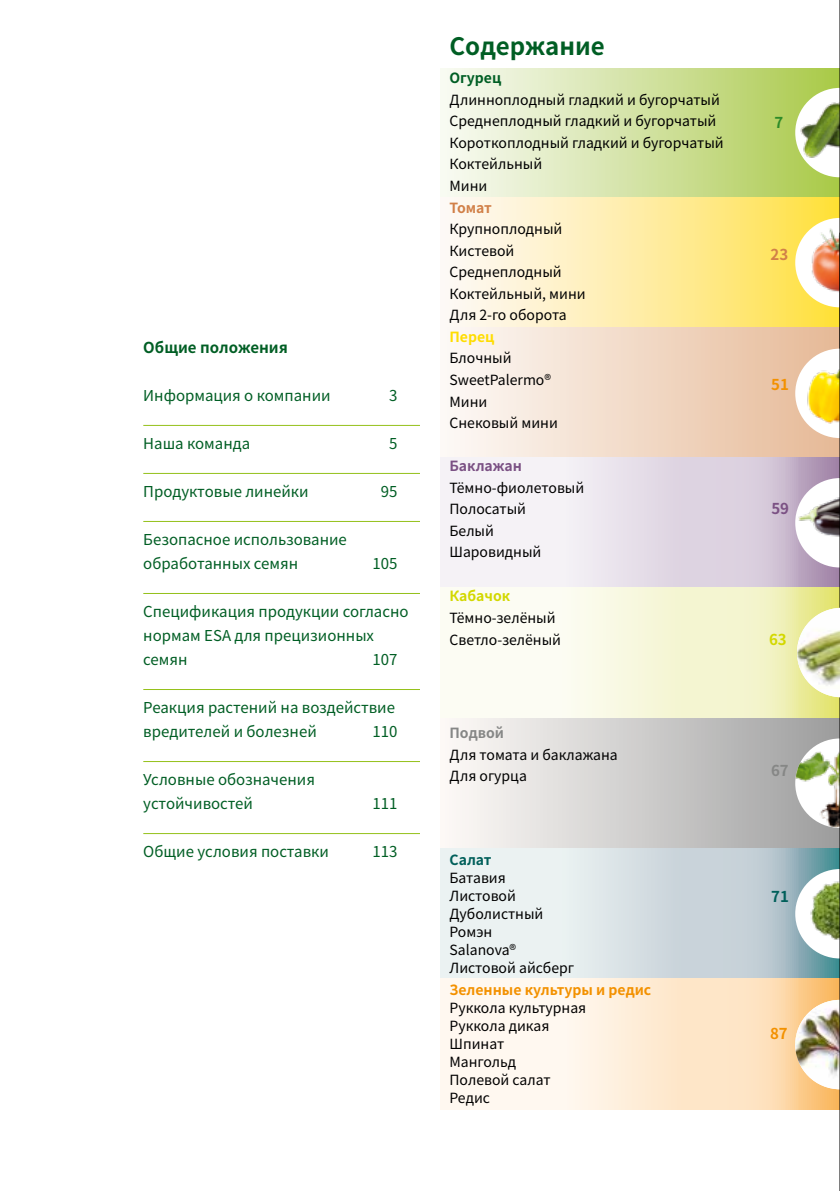
<style>
.page{position:relative;width:840px;height:1191px;background:#fff}
.page>*{position:absolute;margin:0;border:0;box-sizing:border-box;transform-origin:0 0}
.t1{font:700 24px "Source Han Sans TC";color:#005e24}
.t2{font:15px/24px "Source Han Sans TC";color:#005e24}
.t3{font:700 15px "Source Han Sans TC";color:#005e24}
.t4{font:700 15px "Source Han Sans TC";color:#f39100}
.t5{font:700 15px "Source Han Sans TC";color:#d18048}
.t6{font:700 15px "Source Han Sans TC";color:#7b5184}
.t7{font:700 15px "Source Han Sans TC";color:#d3d800}
.t8{font:700 15px "Source Han Sans TC";color:#868786}
.t9{font:700 15px "Source Han Sans TC";color:#005f5a}
.t10{font:700 15px "Source Han Sans TC";color:#2d8b28}
.t11{font:14px/21.6px "Source Han Sans TC";color:#000}
.t12{font:700 14px "Source Han Sans TC";color:#f39100}
.t13{font:700 14px "Source Han Sans TC";color:#7b5184}
.t14{font:700 14px "Source Han Sans TC";color:#d3d800}
.t15{font:700 14px "Source Han Sans TC";color:#005e24}
.t16{font:700 14px "Source Han Sans TC";color:#868786}
.t17{font:700 14px "Source Han Sans TC";letter-spacing:-.01em;color:#d18048}
.t18{font:700 14px "Source Han Sans TC";color:#fd0}
.t19{font:700 14px "Source Han Sans TC";color:#005f5a}
</style>
<div class="page">
<div style="left:440px;top:68px;width:399px;height:130px;background:linear-gradient(to right,#fafbf8,#aac94b)"></div>
<div style="left:440px;top:198px;width:399px;height:130px;background:linear-gradient(to right,#fef9ff,#ffe042)"></div>
<div style="left:440px;top:328px;width:399px;height:130px;background:linear-gradient(to right,#fdfaf7,#e6b996)"></div>
<svg style="left:440px;top:458px;width:399px;height:129px"></svg>
<div style="left:440px;top:718px;width:399px;height:130px;background:linear-gradient(to right,#fffbf9,#9d9e9f)"></div>
<svg style="left:440px;top:849px;width:399px;height:130px;background:#d3dee1"></svg>
<svg style="left:440px;top:979px;width:399px;height:130px"></svg>
<svg style="left:440px;top:587px;width:399px;height:130px"></svg>
<hr style="left:143px;top:425px;width:277px;height:1px;background:#94c11a">
<hr style="left:143px;top:473px;width:277px;height:1px;background:#94c11a">
<hr style="left:143px;top:521px;width:277px;height:1px;background:#94c11a">
<hr style="left:143px;top:593px;width:277px;height:1px;background:#94c11a">
<hr style="left:143px;top:689px;width:277px;height:1px;background:#94c11a">
<hr style="left:143px;top:761px;width:277px;height:1px;background:#94c11a">
<hr style="left:143px;top:833px;width:277px;height:1px;background:#94c11a">
<svg style="left:794px;top:164px;width:45px;height:13px"></svg>
<img style="left:794px;top:88px;width:45px;height:76px">
<img style="left:794px;top:218px;width:45px;height:89px">
<img style="left:794px;top:349px;width:45px;height:89px">
<svg style="left:794px;top:478px;width:45px;height:89px"></svg>
<img style="left:794px;top:483px;width:45px;height:72px">
<svg style="left:794px;top:738px;width:45px;height:6px"></svg>
<img style="left:794px;top:744px;width:45px;height:84px">
<svg style="left:794px;top:869px;width:45px;height:7px"></svg>
<img style="left:794px;top:876px;width:45px;height:82px">
<img style="left:794px;top:999px;width:45px;height:90px">
<hr style="left:839px;top:0;width:1px;height:1191px;background:#000">
<img style="left:796px;top:608px;width:43px;height:89px">
<p class="t3" style="left:143px;top:339px;width:146px">Общие положения</p>
<p class="t2" style="left:143px;top:384px;width:189px">Информация о компании</p>
<p class="t2" style="left:389px;top:384px;width:10px">3</p>
<p class="t2" style="left:143px;top:432px;width:108px">Наша команда</p>
<p class="t2" style="left:389px;top:432px;width:10px">5</p>
<p class="t2" style="left:143px;top:480px;width:167px">Продуктовые линейки</p>
<p class="t2" style="left:380px;top:480px;width:18px">95</p>
<p class="t2" style="left:143px;top:528px;width:205px">Безопасное использование обработанных семян</p>
<p class="t2" style="left:372px;top:552px;width:26px">105</p>
<p class="t2" style="left:143px;top:600px;width:266px">Спецификация продукции согласно нормам ESA для прецизионных семян</p>
<p class="t2" style="left:372px;top:648px;width:26px">107</p>
<p class="t2" style="left:143px;top:696px;width:253px">Реакция растений на воздействие вредителей и болезней</p>
<p class="t2" style="left:372px;top:720px;width:26px">110</p>
<p class="t2" style="left:143px;top:768px;width:173px">Условные обозначения устойчивостей</p>
<p class="t2" style="left:372px;top:792px;width:26px">111</p>
<p class="t2" style="left:143px;top:840px;width:187px">Общие условия поставки</p>
<p class="t2" style="left:372px;top:840px;width:26px">113</p>
<h1 class="t1" style="left:449px;top:33px;width:157px">Содержание</h1>
<p class="t15" style="left:449px;top:70px;width:53px">Огурец</p>
<p class="t11" style="left:449px;top:89px;width:275px">Длинноплодный гладкий и бугорчатый<br>Среднеплодный гладкий и бугорчатый<br>Короткоплодный гладкий и бугорчатый<br>Коктейльный<br>Мини</p>
<p class="t17" style="left:449px;top:199px;width:44px">Томат</p>
<p class="t11" style="left:449px;top:218px;width:138px">Крупноплодный<br>Кистевой<br>Среднеплодный<br>Коктейльный, мини<br>Для 2-го оборота</p>
<p class="t18" style="left:449px;top:329px;width:46px">Перец</p>
<p class="t11" style="left:449px;top:348px;width:110px">Блочный<br>SweetPalermo®<br>Мини<br>Снековый мини</p>
<p class="t13" style="left:449px;top:458px;width:74px">Баклажан</p>
<p class="t11" style="left:449px;top:477px;width:136px">Тёмно-фиолетовый<br>Полосатый<br>Белый<br>Шаровидный</p>
<p class="t14" style="left:449px;top:588px;width:62px">Кабачок</p>
<p class="t11" style="left:449px;top:607px;width:113px">Тёмно-зелёный<br>Светло-зелёный</p>
<p class="t16" style="left:449px;top:725px;width:56px">Подвой</p>
<p class="t11" style="left:449px;top:744px;width:170px">Для томата и баклажана<br>Для огурца</p>
<p class="t19" style="left:449px;top:852px;width:44px">Салат</p>
<p class="t11" style="left:449px;top:869px;width:126px;line-height:18px">Батавия<br>Листовой<br>Дуболистный<br>Ромэн<br>Salanova®<br>Листовой айсберг</p>
<p class="t12" style="left:449px;top:982px;width:203px">Зеленные культуры и редис</p>
<p class="t11" style="left:449px;top:999px;width:138px;line-height:18px">Руккола культурная<br>Руккола дикая<br>Шпинат<br>Мангольд<br>Полевой салат<br>Редис</p>
<p class="t10" style="left:774px;top:114px;width:10px">7</p>
<p class="t5" style="left:770px;top:246px;width:19px">23</p>
<p class="t4" style="left:770px;top:376px;width:19px">51</p>
<p class="t6" style="left:770px;top:499px;width:19px">59</p>
<p class="t7" style="left:768px;top:631px;width:19px">63</p>
<p class="t8" style="left:770px;top:761px;width:19px">67</p>
<p class="t9" style="left:770px;top:888px;width:19px">71</p>
<p class="t4" style="left:769px;top:1024px;width:19px">87</p>
</div>
